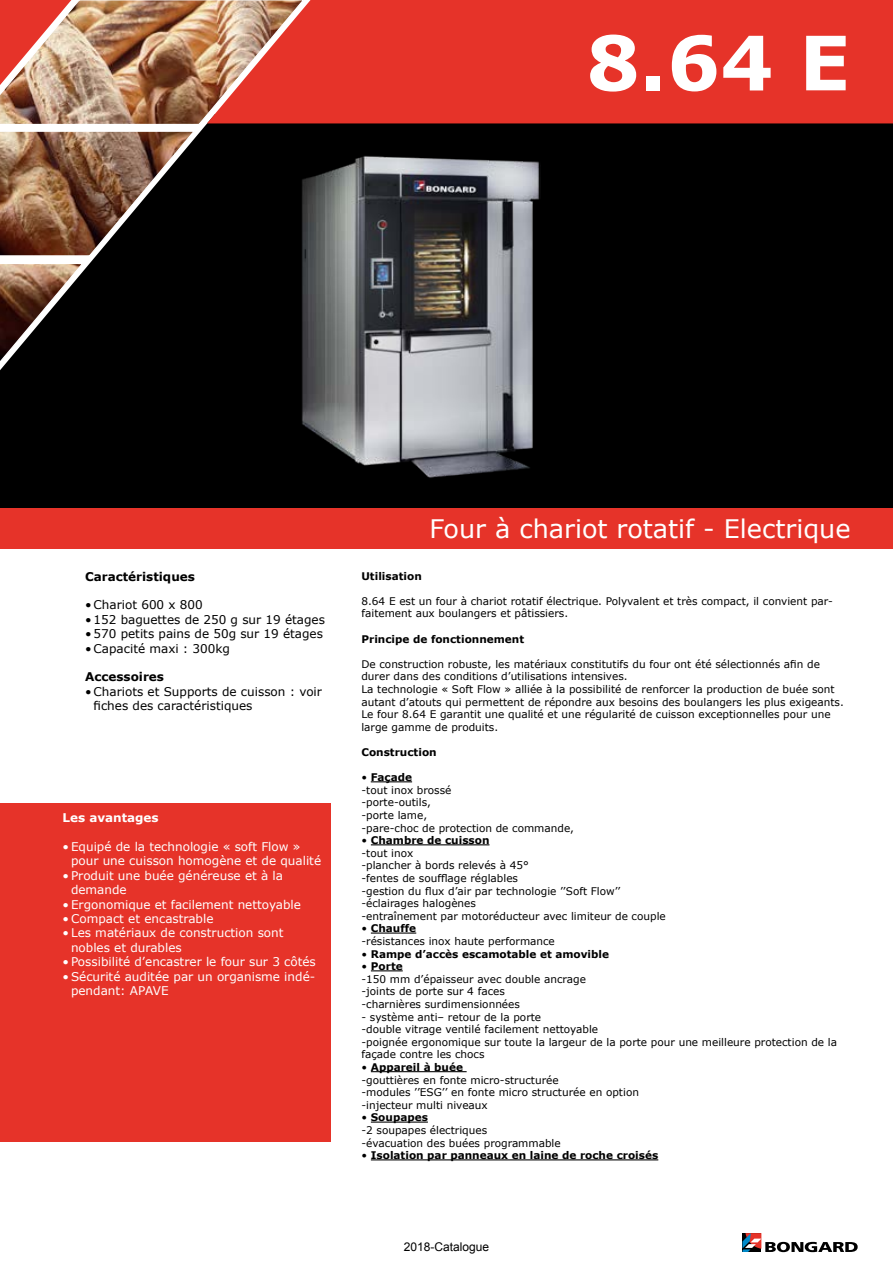
<style>
.page{position:relative;width:893px;height:1263px;background:#fff}
.page>*{position:absolute;margin:0;border:0;box-sizing:border-box;transform-origin:0 0}
.t1{font:700 75px "Verdana";color:#fff}
.t2{font:25.5px "Verdana";color:#fff}
.t3{font:12px/14.4px "Verdana";color:#fff}
.t4{font:12px/14.4px "Verdana";color:#000}
.t5{font:700 12px "Verdana";color:#000}
.t6{font:12px "Arial";color:#000}
.t7{font:700 12px "Verdana";color:#fff}
.t8{font:10.5px/12.6px "Verdana";color:#000}
.t9{font:700 10.5px "Verdana";color:#000}
.s1{font-weight:700}
.s2{font-weight:400}
</style>
<div class="page">
<div style="left:0;top:114px;width:893px;height:411px;background:#000"></div>
<div style="left:0;top:508px;width:893px;height:41px;background:#e63329"></div>
<div style="left:307px;top:0;width:586px;height:123px;background:#e63329"></div>
<img style="left:0;top:0;width:307px;height:370px">
<div style="left:0;top:804px;width:330px;height:338px;background:#e63329"></div>
<img style="left:298px;top:133px;width:242px;height:345px">
<svg style="left:742px;top:1233px;width:116px;height:19px"></svg>
<hr style="left:371px;top:781px;width:41px;height:1px;background:#000">
<hr style="left:371px;top:844px;width:118px;height:1px;background:#000">
<hr style="left:371px;top:932px;width:45px;height:1px;background:#000">
<hr style="left:371px;top:970px;width:32px;height:1px;background:#000">
<hr style="left:371px;top:1071px;width:96px;height:1px;background:#000">
<hr style="left:371px;top:1121px;width:57px;height:1px;background:#000">
<hr style="left:371px;top:1159px;width:287px;height:1px;background:#000">
<h1 class="t1" style="left:586px;top:10px;width:265px">8.64 E</h1>
<p class="t5" style="left:85px;top:568px;width:111px">Caractéristiques</p>
<p class="t4" style="left:85px;top:598px;width:119px">• Chariot 600 x 800</p>
<p class="t4" style="left:85px;top:612px;width:241px">• 152 baguettes de 250 g sur 19 étages</p>
<p class="t4" style="left:85px;top:626px;width:239px">• 570 petits pains de 50g sur 19 étages</p>
<p class="t4" style="left:85px;top:641px;width:147px">• Capacité maxi : 300kg</p>
<p class="t5" style="left:85px;top:669px;width:81px">Accessoires</p>
<p class="t4" style="left:94px;top:684px;width:230px;text-indent:-9px">• Chariots et Supports de cuisson : voir fiches des caractéristiques</p>
<p class="t7" style="left:63px;top:809px;width:98px">Les avantages</p>
<p class="t3" style="left:71px;top:839px;width:252px;text-indent:-9px">• Equipé de la technologie « soft Flow » pour une cuisson homogène et de qualité</p>
<p class="t3" style="left:71px;top:868px;width:214px;text-indent:-9px">• Produit une buée généreuse et à la demande</p>
<p class="t3" style="left:63px;top:897px;width:240px">• Ergonomique et facilement nettoyable</p>
<p class="t3" style="left:63px;top:911px;width:153px">• Compact et encastrable</p>
<p class="t3" style="left:71px;top:926px;width:214px;text-indent:-9px">• Les matériaux de construction sont nobles et durables</p>
<p class="t3" style="left:63px;top:954px;width:255px">• Possibilité d’encastrer le four sur 3 côtés</p>
<p class="t3" style="left:71px;top:969px;width:246px;text-indent:-9px">• Sécurité auditée par un organisme indé&shy;pendant: APAVE</p>
<h2 class="t2" style="left:430px;top:511px;width:422px">Four à chariot rotatif - Electrique</h2>
<p class="t9" style="left:361px;top:568px;width:62px">Utilisation</p>
<p class="t8" style="left:361px;top:594px;width:473px">8.64 E est un four à chariot rotatif électrique. Polyvalent et très compact, il convient par&shy;faitement aux boulangers et pâtissiers.</p>
<p class="t9" style="left:361px;top:631px;width:164px">Principe de fonctionnement</p>
<p class="t8" style="left:361px;top:657px;width:484px">De construction robuste, les matériaux constitutifs du four ont été sélectionnés afin de durer dans des conditions d’utilisations intensives.<br>La technologie « Soft Flow » alliée à la possibilité de renforcer la production de buée sont autant d’atouts qui permettent de répondre aux besoins des boulangers les plus exigeants.<br>Le four 8.64 E garantit une qualité et une régularité de cuisson exceptionnelles pour une large gamme de produits.</p>
<p class="t9" style="left:361px;top:745px;width:77px">Construction</p>
<p class="t8" style="left:361px;top:771px;width:214px">• <span class="s1">Façade<br></span>-tout inox brossé<br>-porte-outils,<br>-porte lame,<br>-pare-choc de protection de commande,</p>
<p class="t8" style="left:361px;top:834px;width:306px">• <span class="s1">Chambre de cuisson<br></span>-tout inox<br>-plancher à bords relevés à 45°<br>-fentes de soufflage réglables<br>-gestion du flux d’air par technologie ’’Soft Flow’’ -éclairages halogènes<br>-entraînement par motoréducteur avec limiteur de couple</p>
<p class="t8" style="left:361px;top:922px;width:195px">• <span class="s1">Chauffe<br></span>-résistances inox haute performance</p>
<p class="t9" style="left:361px;top:946px;width:249px"><span class="s2">•</span> Rampe d’accès escamotable et amovible</p>
<p class="t8" style="left:361px;top:960px;width:226px">• <span class="s1">Porte<br></span>-150 mm d’épaisseur avec double ancrage -joints de porte sur 4 faces<br>-charnières surdimensionnées</p>
<p class="t8" style="left:361px;top:1010px;width:477px">- système anti– retour de la porte<br>-double vitrage ventilé facilement nettoyable<br>-poignée ergonomique sur toute la largeur de la porte pour une meilleure protection de la façade contre les chocs</p>
<p class="t8" style="left:361px;top:1061px;width:279px">• <span class="s1">Appareil à buée<br></span>-gouttières en fonte micro-structurée<br>-modules ’’ESG’’ en fonte micro structurée en option -injecteur multi niveaux</p>
<p class="t8" style="left:361px;top:1111px;width:201px">• <span class="s1">Soupapes<br></span>-2 soupapes électriques<br>-évacuation des buées programmable</p>
<p class="t9" style="left:361px;top:1148px;width:298px"><span class="s2">•</span> Isolation par panneaux en laine de roche croisés</p>
<p class="t6" style="left:404px;top:1239px;width:87px">2018-Catalogue</p>
</div>
